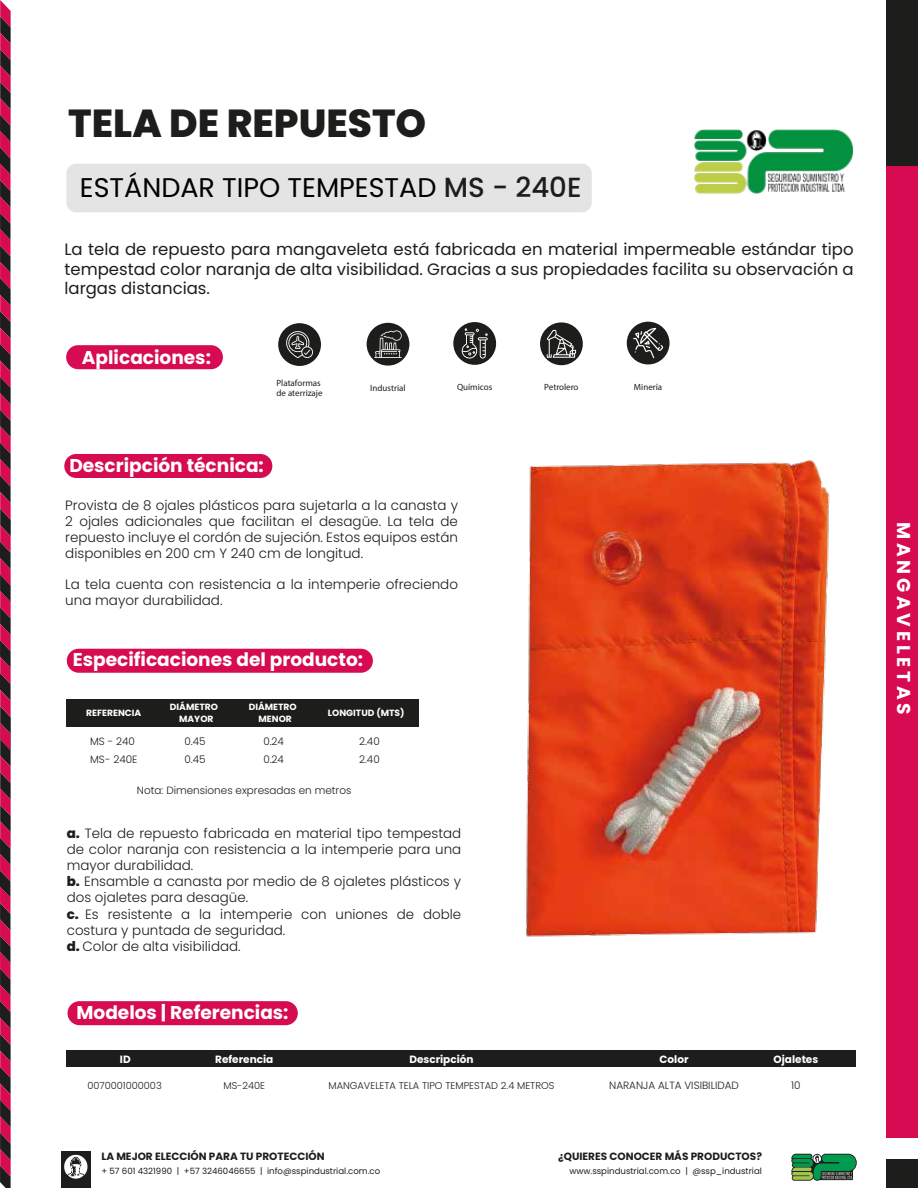
<style>
.page{position:relative;width:918px;height:1188px;background:#fff}
.page>*{position:absolute;margin:0;border:0;box-sizing:border-box;transform-origin:0 0}
.t1{font:800 39px "Poppins";color:#1d1d1b}
.t2{font:27px "Poppins";color:#000}
.t3{font:700 18.6px "Poppins";color:#fff}
.t4{font:700 18.6px "Poppins";letter-spacing:.2em;color:#fff}
.t5{font:16.5px/19.8px "Poppins";color:#1d1d1b;text-align:justify}
.t6{font:300 13.5px/16.2px "Poppins";color:#1e1e1c}
.t7{font:300 13.5px/16.2px "Poppins";color:#1d1d1b;text-align:justify}
.t8{font:300 10.5px/18.5px "Poppins";color:#1e1e1c}
.t9{font:700 10.5px "Poppins";color:#1e1e1c}
.t10{font:700 10.5px "Poppins";color:#fff}
.t11{font:300 9.9px "Poppins";color:#1d1d1b}
.t12{font:9px/10.8px "Myriad Pro";color:#1e1e1c}
.t13{font:700 9px/11.7px "Poppins";color:#fff;text-align:center}
.t14{font:8.55px "Poppins";color:#1e1e1c}
.s1{font-weight:500;font-size:27.6px;color:#1d1d1b}
.s2{font-weight:800}
</style>
<div class="page">
<svg style="left:0;top:0;width:11px;height:1188px;background:#812343"></svg>
<div style="left:886px;top:0;width:32px;height:191px;background:#1d1e1c"></div>
<div style="left:886px;top:167px;width:32px;height:971px;background:#d60b52"></div>
<div style="left:886px;top:1160px;width:32px;height:28px;background:#1d1e1c"></div>
<div style="left:61px;top:1152px;width:29px;height:36px;background:#1d1e1c"></div>
<svg style="left:64px;top:1155px;width:23px;height:24px"></svg>
<svg style="left:791px;top:1154px;width:66px;height:27px;background:#3e8857"></svg>
<div style="left:66px;top:164px;width:526px;height:48px;background:#e4e4e4;border-radius:10px"></div>
<img style="left:694px;top:129px;width:160px;height:65px">
<div style="left:64px;top:454px;width:208px;height:24px;background:#d60b52;border-radius:12px"></div>
<div style="left:67px;top:649px;width:306px;height:24px;background:#d60b52;border-radius:12px"></div>
<div style="left:66px;top:345px;width:157px;height:24px;background:#d60b52;border-radius:12px"></div>
<div style="left:540px;top:322px;width:43px;height:43px;background:#1d1d1b;border-radius:50%"></div>
<svg style="left:547px;top:330px;width:29px;height:28px"></svg>
<div style="left:627px;top:322px;width:43px;height:42px;background:#1d1d1b;border-radius:50%"></div>
<svg style="left:633px;top:328px;width:30px;height:30px"></svg>
<div style="left:453px;top:322px;width:43px;height:43px;background:#1d1d1b;border-radius:50%"></div>
<svg style="left:461px;top:328px;width:27px;height:31px"></svg>
<div style="left:367px;top:323px;width:42px;height:43px;background:#1d1d1b;border-radius:50%"></div>
<svg style="left:374px;top:330px;width:28px;height:28px"></svg>
<div style="left:278px;top:323px;width:43px;height:43px;background:#1d1d1b;border-radius:50%"></div>
<svg style="left:286px;top:331px;width:27px;height:27px"></svg>
<div style="left:68px;top:1001px;width:230px;height:24px;background:#d60b52;border-radius:12px"></div>
<div style="left:66px;top:1050px;width:790px;height:17px;background:#1d1e1c"></div>
<img style="left:526px;top:460px;width:304px;height:477px">
<div style="left:66px;top:699px;width:353px;height:27px;background:#1d1d1b"></div>
<h1 class="t1" style="left:68px;top:101px;width:359px">TELA DE REPUESTO</h1>
<h2 class="t2" style="left:80px;top:172px;width:503px">ESTÁNDAR TIPO TEMPESTAD <span class="s1">MS - 240E</span></h2>
<p class="t5" style="left:64px;top:239px;width:791px">La tela de repuesto para mangaveleta está fabricada en material impermeable estándar tipo tempestad color naranja de alta visibilidad. Gracias a sus propiedades facilita su observación a largas distancias.</p>
<h3 class="t3" style="left:82px;top:347px;width:131px">Aplicaciones:</h3>
<p class="t12" style="left:277px;top:377px;width:48px">Plataformas de aterrizaje</p>
<h3 class="t3" style="left:69px;top:454px;width:196px">Descripción técnica:</h3>
<p class="t12" style="left:370px;top:382px;width:37px">Industrial</p>
<p class="t12" style="left:457px;top:381px;width:37px">Químicos</p>
<p class="t12" style="left:544px;top:382px;width:36px">Petrolero</p>
<p class="t12" style="left:634px;top:381px;width:30px">Minería</p>
<p class="t7" style="left:65px;top:497px;width:394px">Provista de 8 ojales plásticos para sujetarla a la canasta y 2 ojales adicionales que facilitan el desagüe. La tela de repuesto incluye el cordón de sujeción. Estos equipos están disponibles en 200 cm Y 240 cm de longitud.</p>
<p class="t7" style="left:65px;top:576px;width:394px">La tela cuenta con resistencia a la intemperie ofreciendo una mayor durabilidad.</p>
<h3 class="t3" style="left:73px;top:649px;width:292px">Especificaciones del producto:</h3>
<p class="t13" style="left:86px;top:707px;width:57px">REFERENCIA</p>
<p class="t8" style="left:90px;top:732px;width:49px">MS - 240<br>MS- 240E</p>
<p class="t13" style="left:170px;top:701px;width:49px">DIÁMETRO<br>MAYOR</p>
<p class="t8" style="left:184px;top:732px;width:23px">0.45<br>0.45</p>
<p class="t13" style="left:249px;top:701px;width:49px">DIÁMETRO<br>MENOR</p>
<p class="t8" style="left:263px;top:732px;width:22px">0.24<br>0.24</p>
<p class="t13" style="left:328px;top:707px;width:78px">LONGITUD (MTS)</p>
<p class="t8" style="left:359px;top:732px;width:22px">2.40<br>2.40</p>
<p class="t8" style="left:137px;top:781px;width:216px">Nota: Dimensiones expresadas en metros</p>
<p class="t6" style="left:67px;top:825px;width:396px"><span class="s2">a.</span> Tela de repuesto fabricada en material tipo tempestad de color naranja con resistencia a la intemperie para una mayor durabilidad.<br><span class="s2">b.</span> Ensamble a canasta por medio de 8 ojaletes plásticos y dos ojaletes para desagüe.<br><span class="s2">c.</span> Es resistente a la intemperie con uniones de doble costura y puntada de seguridad.<br><span class="s2">d.</span> Color de alta visibilidad.</p>
<h3 class="t3" style="left:77px;top:1002px;width:214px">Modelos | Referencias:</h3>
<p class="t10" style="left:120px;top:1053px;width:12px">ID</p>
<p class="t10" style="left:774px;top:1053px;width:46px">Ojaletes</p>
<p class="t10" style="left:409px;top:1053px;width:66px">Descripción</p>
<p class="t11" style="left:328px;top:1080px;width:228px">MANGAVELETA TELA TIPO TEMPESTAD 2.4 METROS</p>
<p class="t10" style="left:215px;top:1053px;width:60px">Referencia</p>
<p class="t11" style="left:223px;top:1080px;width:43px">MS-240E</p>
<p class="t10" style="left:660px;top:1053px;width:30px">Color</p>
<p class="t8" style="left:609px;top:1076px;width:131px">NARANJA ALTA VISIBILIDAD</p>
<p class="t8" style="left:791px;top:1076px;width:11px">10</p>
<p class="t11" style="left:87px;top:1080px;width:76px">0070001000003</p>
<p class="t9" style="left:101px;top:1150px;width:225px">LA MEJOR ELECCIÓN PARA TU PROTECCIÓN</p>
<p class="t14" style="left:101px;top:1166px;width:280px">+ 57 601 4321990 | +57 3246046655 | info@sspindustrial.com.co</p>
<p class="t9" style="left:558px;top:1150px;width:205px">¿QUIERES CONOCER MÁS PRODUCTOS?</p>
<p class="t14" style="left:569px;top:1166px;width:194px">www.sspindustrial.com.co | @ssp_industrial</p>
<h3 class="t4" style="left:914px;top:522px;width:194px;rotate:90deg">MANGAVELETAS</h3>
</div>
